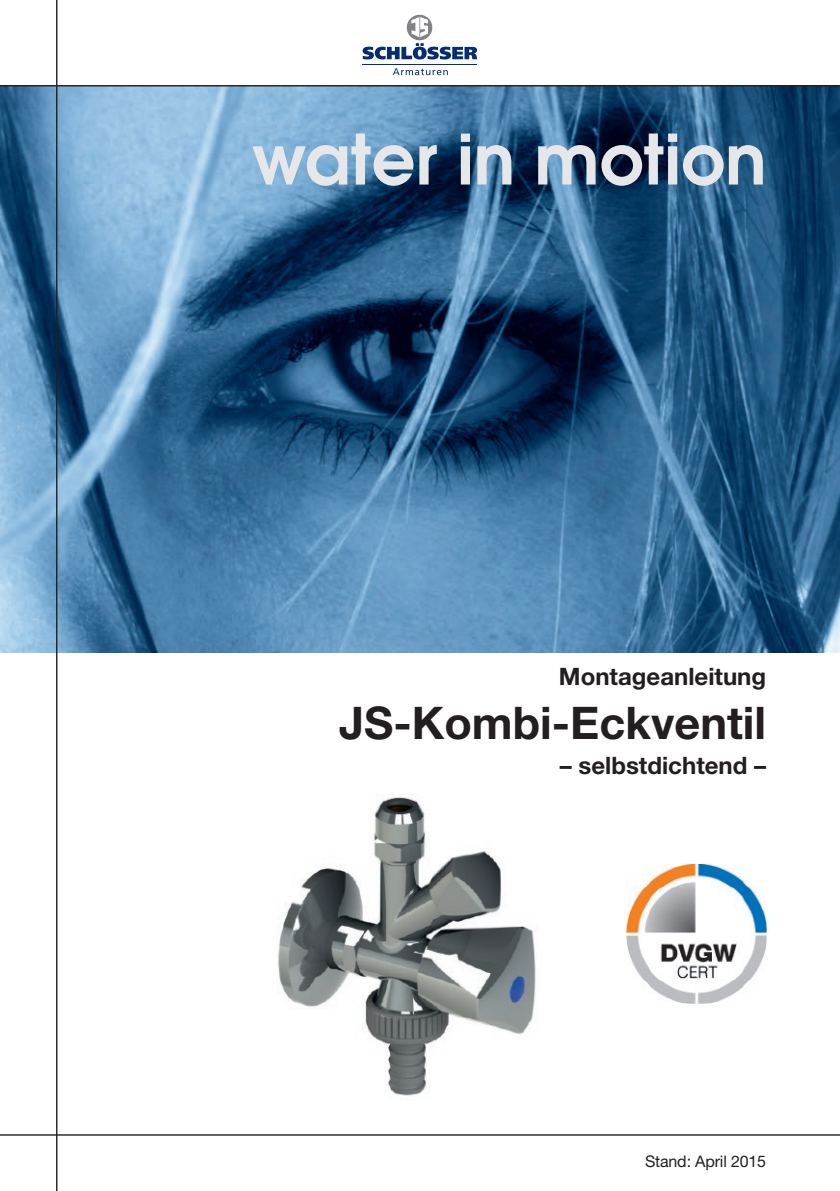
<style>
.page{position:relative;width:840px;height:1191px;background:#fff}
.page>*{position:absolute;margin:0;border:0;box-sizing:border-box;transform-origin:0 0}
.t1{font:600 69px "Avant Garde";color:#e6e7e9}
.t2{font:700 45px "Helvetica Neue";color:#231f20}
.t3{font:700 24px "Helvetica Neue";color:#231f20}
.t4{font:16px "Helvetica Neue";letter-spacing:-.01em;color:#231f20}
</style>
<div class="page">
<img style="left:0;top:86px;width:839px;height:566px">
<svg style="left:392px;top:68px;width:55px;height:7px"></svg>
<hr style="left:362px;top:64px;width:114px;height:1px;background:#052d6f">
<svg style="left:362px;top:15px;width:115px;height:44px"></svg>
<hr style="left:0;top:85px;width:839px;height:1px;background:#231f20">
<hr style="left:0;top:1134px;width:839px;height:1px;background:#231f20">
<hr style="left:56px;top:0;width:1px;height:1191px;background:#231f20">
<img style="left:626px;top:864px;width:140px;height:139px">
<img style="left:278px;top:794px;width:258px;height:302px">
<h1 class="t1" style="left:251px;top:114px;width:516px">water in motion</h1>
<p class="t3" style="left:558px;top:662px;width:209px">Montageanleitung</p>
<h2 class="t2" style="left:339px;top:695px;width:428px">JS-Kombi-Eckventil</h2>
<p class="t3" style="left:559px;top:750px;width:208px">– selbstdichtend –</p>
<p class="t4" style="left:644px;top:1151px;width:123px">Stand: April 2015</p>
</div>
